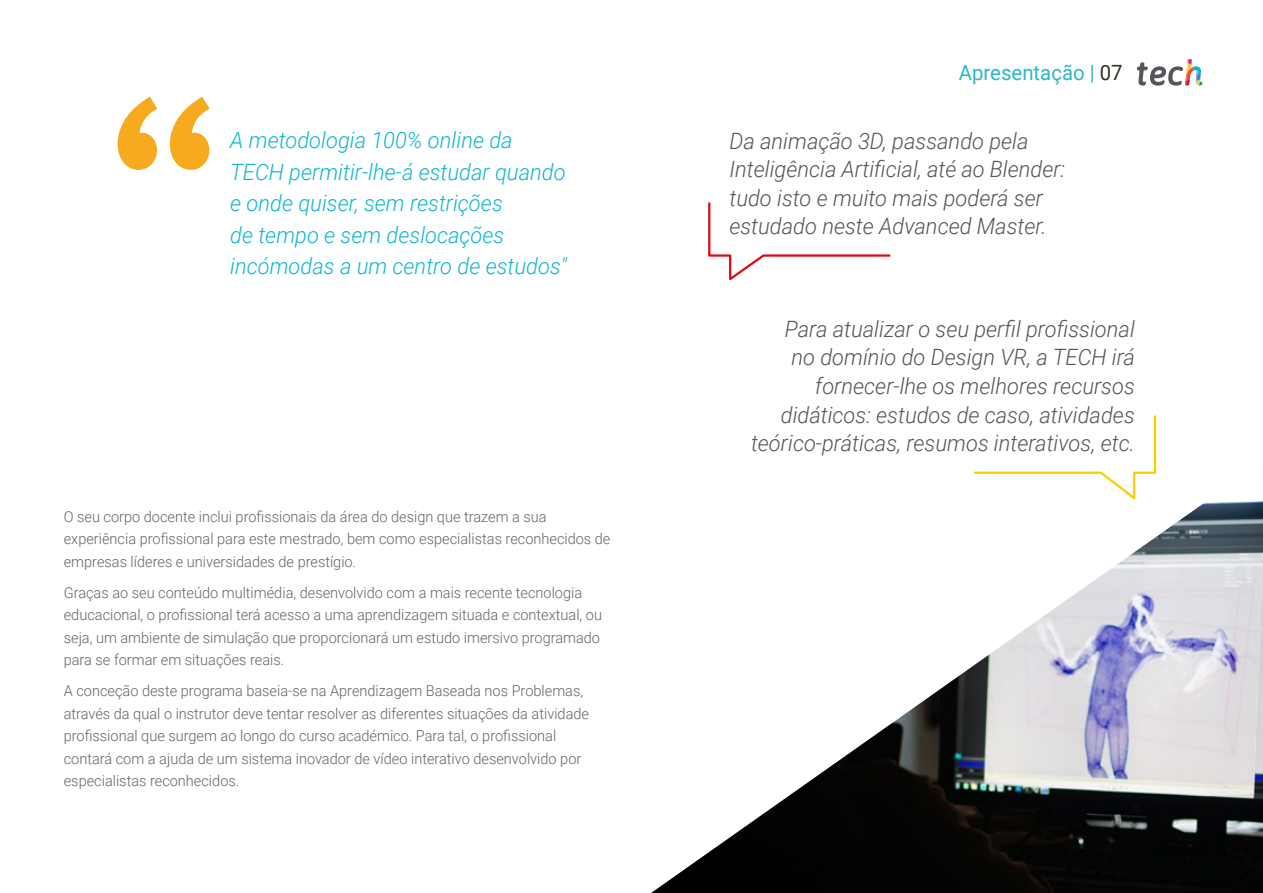
<style>
.page{position:relative;width:1263px;height:893px;background:#fff}
.page>*{position:absolute;margin:0;border:0;box-sizing:border-box;transform-origin:0 0}
.t1{font:italic 300 22.5px/28.5px "Roboto";color:#52555b}
.t2{font:italic 300 22.5px/31.5px "Roboto";color:#0fb6cf}
.t3{font:21px "Roboto";color:#2db8c5}
.t4{font:300 15px/22.5px "Roboto";color:#61646a}
.s1{color:#312e20}
</style>
<div class="page">
<svg style="left:118px;top:97px;width:92px;height:73px"></svg>
<img style="left:651px;top:499px;width:612px;height:394px">
<svg style="left:708px;top:202px;width:183px;height:79px"></svg>
<svg style="left:1137px;top:59px;width:65px;height:27px"></svg>
<svg style="left:972px;top:415px;width:185px;height:88px"></svg>
<h2 class="t3" style="left:959px;top:57px;width:165px">Apresentação | <span class="s1">07</span></h2>
<h1 class="t2" style="left:230px;top:124px;width:338px">A metodologia 100% online da<br>TECH permitir-lhe-á estudar quando e onde quiser, sem restrições<br>de tempo e sem deslocações incómodas a um centro de estudos"</h1>
<h1 class="t1" style="left:729px;top:126px;width:337px">Da animação 3D, passando pela Inteligência Artificial, até ao Blender: tudo isto e muito mais poderá ser estudado neste Advanced Master.</h1>
<p class="t4" style="left:64px;top:504px;width:548px">O seu corpo docente inclui profissionais da área do design que trazem a sua experiência profissional para este mestrado, bem como especialistas reconhecidos de empresas líderes e universidades de prestígio.</p>
<p class="t4" style="left:64px;top:580px;width:540px">Graças ao seu conteúdo multimédia, desenvolvido com a mais recente tecnologia educacional, o profissional terá acesso a uma aprendizagem situada e contextual, ou seja, um ambiente de simulação que proporcionará um estudo imersivo programado para se formar em situações reais.</p>
<p class="t4" style="left:64px;top:679px;width:527px">A conceção deste programa baseia-se na Aprendizagem Baseada nos Problemas, através da qual o instrutor deve tentar resolver as diferentes situações da atividade profissional que surgem ao longo do curso académico. Para tal, o profissional contará com a ajuda de um sistema inovador de vídeo interativo desenvolvido por especialistas reconhecidos.</p>
<h1 class="t1" style="left:751px;top:314px;width:385px;text-align:right">Para atualizar o seu perfil profissional<br>no domínio do Design VR, a TECH irá fornecer-lhe os melhores recursos didáticos: estudos de caso, atividades teórico-práticas, resumos interativos, etc.</h1>
</div>
